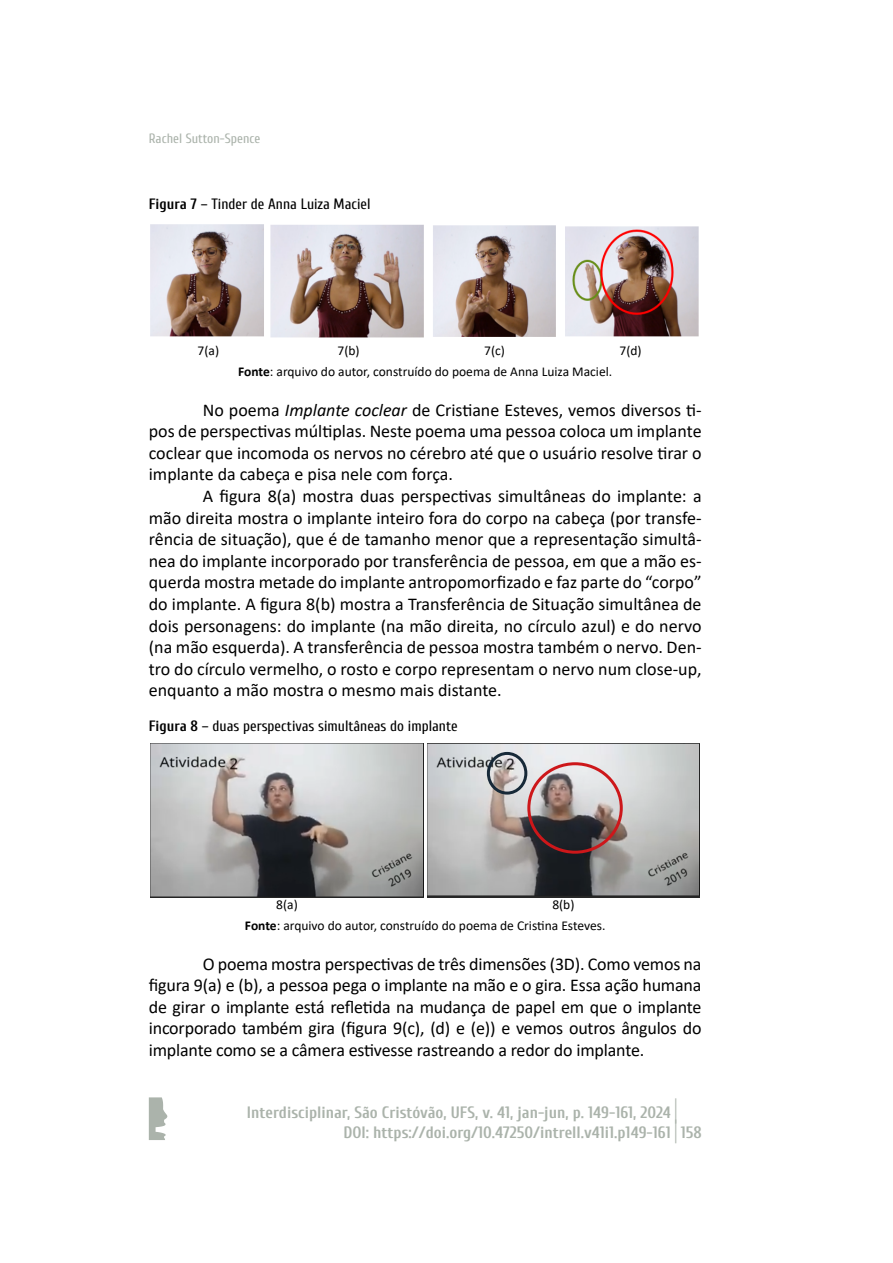
<style>
.page{position:relative;width:893px;height:1263px;background:#fff}
.page>*{position:absolute;margin:0;border:0;box-sizing:border-box;transform-origin:0 0}
.t1{font:18px/21.6px "Calibri";letter-spacing:-.005em;color:#000;text-align:justify}
.t2{font:700 16.5px/19.8px "Cuprum";color:#abb3ab}
.t3{font:15px "Cuprum";color:#000}
.t4{font:13.5px/21px "Calibri";color:#000}
.t5{font:13.5px "Cuprum";color:#abb3ab}
.s1{font-weight:700}
.s2{font-style:italic}
.s3{font-size:28.05px}
.s4{font-size:26.4px}
</style>
<div class="page">
<svg style="left:149px;top:1097px;width:18px;height:43px"></svg>
<img style="left:150px;top:224px;width:549px;height:114px">
<img style="left:150px;top:744px;width:274px;height:153px">
<img style="left:427px;top:744px;width:272px;height:153px">
<div style="left:487px;top:752px;width:40px;height:42px;border:3px solid #172938;border-radius:50%"></div>
<div style="left:527px;top:762px;width:96px;height:92px;border:3px solid #cd171a;border-radius:50%"></div>
<p class="t5" style="left:149px;top:128px;width:113px">Rachel Sutton-Spence</p>
<p class="t3" style="left:149px;top:193px;width:223px"><span class="s1">Figura 7</span> – Tinder de Anna Luiza Maciel</p>
<p class="t4" style="left:198px;top:340px;width:23px">7(a)</p>
<p class="t4" style="left:338px;top:340px;width:24px">7(b)</p>
<p class="t4" style="left:484px;top:340px;width:22px">7(c)</p>
<p class="t4" style="left:620px;top:340px;width:24px">7(d)</p>
<p class="t4" style="left:238px;top:361px;width:376px"><span class="s1">Fonte</span>: arquivo do autor, construído do poema de Anna Luiza Maciel.</p>
<p class="t1" style="left:149px;top:398px;width:554px;text-indent:54px">No poema <span class="s2">Implante coclear</span> de Cristiane Esteves, vemos diversos ti&shy;pos de perspectivas múltiplas. Neste poema uma pessoa coloca um implante coclear que incomoda os nervos no cérebro até que o usuário resolve tirar o implante da cabeça e pisa nele com força.</p>
<p class="t1" style="left:149px;top:485px;width:554px;text-indent:54px">A figura 8(a) mostra duas perspectivas simultâneas do implante: a mão direita mostra o implante inteiro fora do corpo na cabeça (por transfe&shy;rência de situação), que é de tamanho menor que a representação simultâ&shy;nea do implante incorporado por transferência de pessoa, em que a mão es&shy;querda mostra metade do implante antropomorfizado e faz parte do “corpo” do implante. A figura 8(b) mostra a Transferência de Situação simultânea de dois personagens: do implante (na mão direita, no círculo azul) e do nervo (na mão esquerda). A transferência de pessoa mostra também o nervo. Den&shy;tro do círculo vermelho, o rosto e corpo representam o nervo num close-up, enquanto a mão mostra o mesmo mais distante.</p>
<p class="t3" style="left:149px;top:715px;width:310px"><span class="s1">Figura 8</span> – duas perspectivas simultâneas do implante</p>
<p class="t4" style="left:245px;top:894px;width:362px;text-indent:307px">8(b)<br><span class="s1">Fonte</span>: arquivo do autor, construído do poema de Cristina Esteves.</p>
<p class="t1" style="left:149px;top:952px;width:554px;text-indent:54px">O poema mostra perspectivas de três dimensões (3D). Como vemos na figura 9(a) e (b), a pessoa pega o implante na mão e o gira. Essa ação humana de girar o implante está refletida na mudança de papel em que o implante incorporado também gira (figura 9(c), (d) e (e)) e vemos outros ângulos do implante como se a câmera estivesse rastreando a redor do implante.</p>
<p class="t4" style="left:276px;top:894px;width:23px">8(a)</p>
<p class="t2" style="left:343px;top:1101px;width:360px;text-indent:-96px">Interdisciplinar, São Cristóvão, UFS, v. 41, jan-jun, p. 149-161, 2024 <span class="s3">|<br></span>DOI: https://doi.org/10.47250/intrell.v41i1.p149-161 <span class="s4">|</span> 158</p>
</div>
